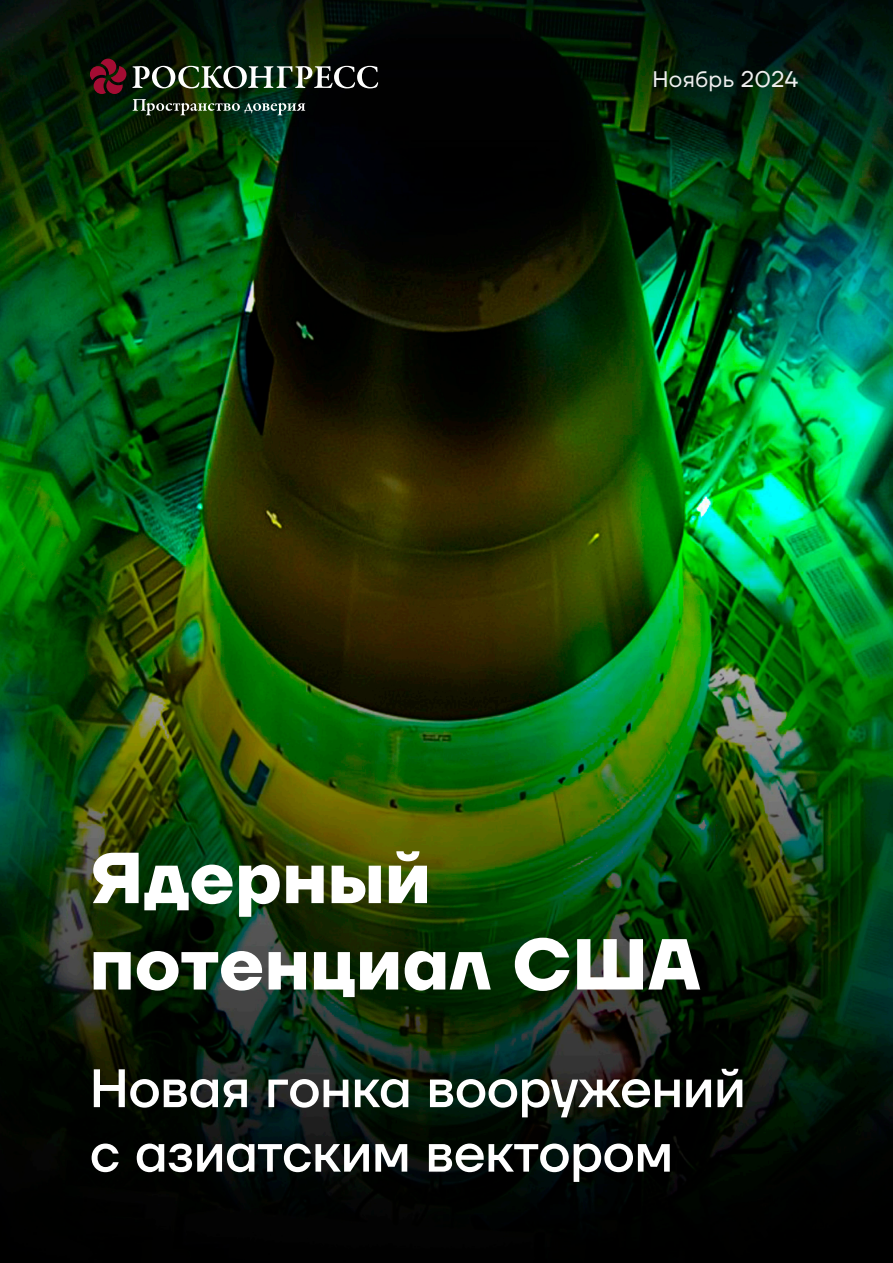
<style>
.page{position:relative;width:893px;height:1263px;background:#fff}
.page>*{position:absolute;margin:0;border:0;box-sizing:border-box;transform-origin:0 0}
.t1{font:700 72px/86.4px "TT Firs Neue";letter-spacing:.01em;color:#fff}
.t2{font:500 54px/64.5px "TT Firs Neue";color:#fff}
.t3{font:22.5px "TT Firs Neue";letter-spacing:.02em;color:#eee}
</style>
<div class="page">
<img style="left:0;top:0;width:893px;height:1263px">
<svg style="left:90px;top:59px;width:36px;height:35px"></svg>
<svg style="left:132px;top:66px;width:246px;height:22px"></svg>
<svg style="left:133px;top:99px;width:172px;height:16px;background:#3d5442"></svg>
<p class="t3" style="left:652px;top:64px;width:147px">Ноябрь 2024</p>
<h1 class="t1" style="left:90px;top:835px;width:612px">Ядерный потенциал США</h1>
<p class="t2" style="left:90px;top:1055px;width:657px">Новая гонка вооружений с азиатским вектором</p>
</div>
